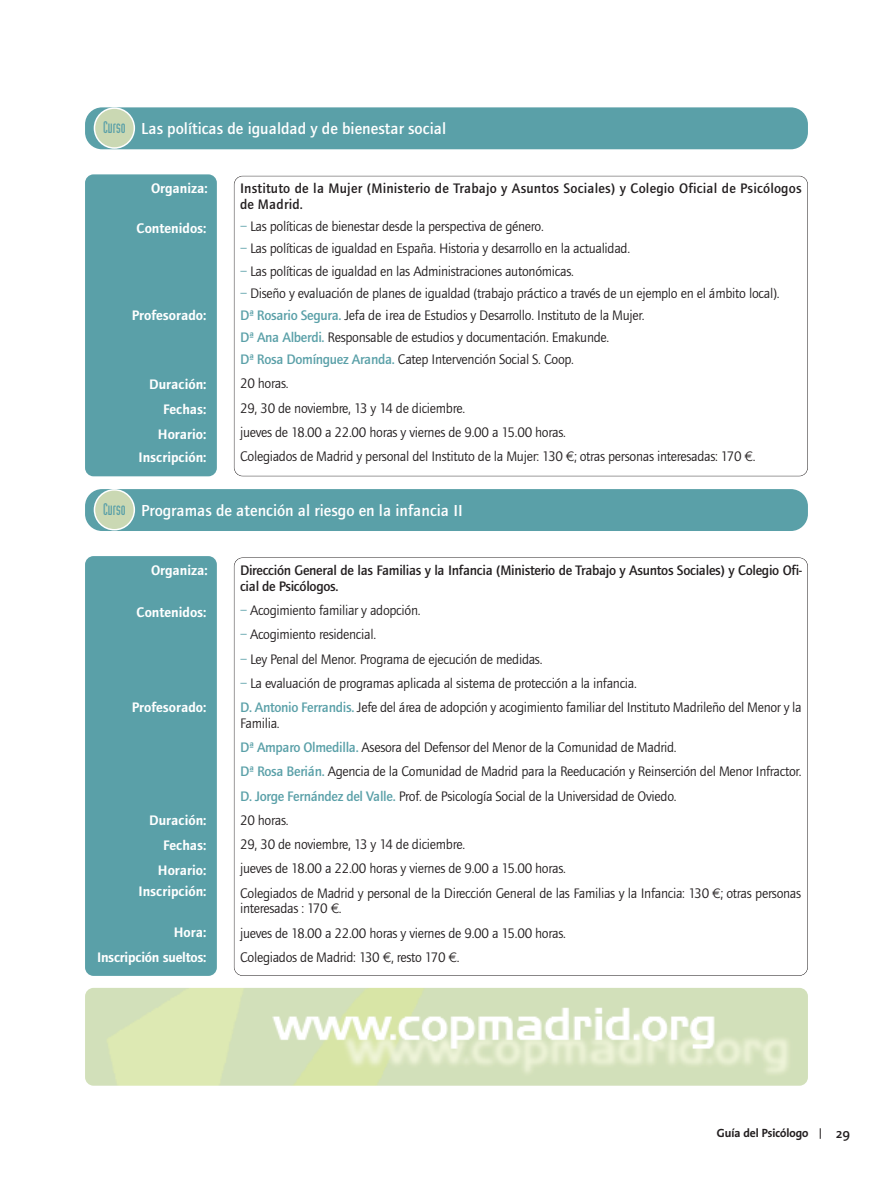
<style>
.page{position:relative;width:893px;height:1191px;background:#fff}
.page>*{position:absolute;margin:0;border:0;box-sizing:border-box;transform-origin:0 0}
.t1{font:500 16.5px "Foundry Journal";color:#fff}
.t2{font:14.25px/24.3px "Foundry Journal";letter-spacing:-.02em;color:#231f20}
.t3{font:600 14.25px/25px "Foundry Journal";color:#fff;text-align:right}
.t4{font:500 14.25px/15.8px "Foundry Journal";letter-spacing:-.02em;color:#231f20}
.t5{font:500 14.25px/15.8px "Foundry Journal";letter-spacing:.01em;color:#231f20}
.t6{font:600 13.5px "Thesis Sans";color:#231f20}
.t7{font:700 12px "Thesis Sans";color:#231f20}
.s1{font-family:"Industria Solid A";font-weight:400;color:#5aa0a8}
.s2{color:#5aa0a8}
.s3{font-weight:500;color:#5aa0a8}
.s4{font-family:"Euro Sans ITC"}
</style>
<div class="page">
<div style="left:85px;top:174px;width:132px;height:302px;background:#5aa0a8;border-radius:9px"></div>
<div style="left:85px;top:107px;width:723px;height:42px;background:#5aa0a8;border-radius:17px"></div>
<svg style="left:94px;top:107px;width:41px;height:42px"></svg>
<div style="left:85px;top:556px;width:132px;height:420px;background:#5aa0a8;border-radius:9px"></div>
<div style="left:85px;top:489px;width:723px;height:42px;background:#5aa0a8;border-radius:17px"></div>
<svg style="left:94px;top:489px;width:41px;height:41px"></svg>
<img style="left:86px;top:988px;width:722px;height:97px;border-radius:9px">
<p class="t1" style="left:103px;top:122px;width:344px"><span class="s1">Curso</span> Las políticas de igualdad y de bienestar social</p>
<p class="t3" style="left:151px;top:177px;width:58px">Organiza:</p>
<p class="t3" style="left:137px;top:217px;width:71px">Contenidos:</p>
<p class="t3" style="left:132px;top:304px;width:76px">Profesorado:</p>
<p class="t3" style="left:149px;top:372px;width:59px">Duración:<br>Fechas:<br>Horario:</p>
<p class="t3" style="left:139px;top:445px;width:69px">Inscripción:</p>
<p class="t5" style="left:240px;top:182px;width:563px">Instituto de la Mujer (Ministerio de Trabajo y Asuntos Sociales) y Colegio Oficial de Psicólogos de Madrid.</p>
<p class="t2" style="left:240px;top:214px;width:305px"><span class="s2">–</span> Las políticas de bienestar desde la perspectiva de género.</p>
<p class="t2" style="left:240px;top:236px;width:392px"><span class="s2">–</span> Las políticas de igualdad en España. Historia y desarrollo en la actualidad.</p>
<p class="t2" style="left:240px;top:258px;width:335px"><span class="s2">–</span> Las políticas de igualdad en las Administraciones autonómicas.</p>
<p class="t2" style="left:240px;top:282px;width:541px;line-height:22.2px"><span class="s2">–</span> Diseño y evaluación de planes de igualdad (trabajo práctico a través de un ejemplo en el ámbito local).<br><span class="s3">Dª Rosario Segura.</span> Jefa de ¡rea de Estudios y Desarrollo. Instituto de la Mujer.<br><span class="s3">Dª Ana Alberdi.</span> Responsable de estudios y documentación. Emakunde.<br><span class="s3">Dª Rosa Domínguez Aranda.</span> Catep Intervención Social S. Coop.</p>
<p class="t2" style="left:240px;top:371px;width:517px">20 horas.<br>29, 30 de noviembre, 13 y 14 de diciembre.<br>jueves de 18.00 a 22.00 horas y viernes de 9.00 a 15.00 horas.<br>Colegiados de Madrid y personal del Instituto de la Mujer: 130 <span class="s4">¤</span>; otras personas interesadas: 170 <span class="s4">¤</span>.</p>
<p class="t1" style="left:103px;top:504px;width:361px"><span class="s1">Curso</span> Programas de atención al riesgo en la infancia II</p>
<p class="t3" style="left:151px;top:559px;width:58px">Organiza:</p>
<p class="t3" style="left:137px;top:601px;width:71px">Contenidos:</p>
<p class="t3" style="left:132px;top:696px;width:76px">Profesorado:</p>
<p class="t3" style="left:149px;top:809px;width:59px">Duración:<br>Fechas:<br>Horario:</p>
<p class="t3" style="left:139px;top:879px;width:69px">Inscripción:</p>
<p class="t3" style="left:97px;top:921px;width:111px">Hora:<br>Inscripción sueltos:</p>
<p class="t4" style="left:240px;top:563px;width:563px">Dirección General de las Familias y la Infancia (Ministerio de Trabajo y Asuntos Sociales) y Colegio Ofi&shy;cial de Psicólogos.</p>
<p class="t2" style="left:240px;top:598px;width:182px"><span class="s2">–</span> Acogimiento familiar y adopción.</p>
<p class="t2" style="left:240px;top:622px;width:138px"><span class="s2">–</span> Acogimiento residencial.</p>
<p class="t2" style="left:240px;top:646px;width:304px"><span class="s2">–</span> Ley Penal del Menor. Programa de ejecución de medidas.</p>
<p class="t2" style="left:240px;top:671px;width:563px"><span class="s2">–</span> La evaluación de programas aplicada al sistema de protección a la infancia.<br><span class="s3">D. Antonio Ferrandis.</span> Jefe del área de adopción y acogimiento familiar del Instituto Madrileño del Menor y la</p>
<p class="t2" style="left:240px;top:711px;width:563px">Familia.<br><span class="s3">Dª Amparo Olmedilla.</span> Asesora del Defensor del Menor de la Comunidad de Madrid.<br><span class="s3">Dª Rosa Berián.</span> Agencia de la Comunidad de Madrid para la Reeducación y Reinserción del Menor Infractor.<br><span class="s3">D. Jorge Fernández del Valle.</span> Prof. de Psicología Social de la Universidad de Oviedo.<br>20 horas.<br>29, 30 de noviembre, 13 y 14 de diciembre.<br>jueves de 18.00 a 22.00 horas y viernes de 9.00 a 15.00 horas.<br>Colegiados de Madrid y personal de la Dirección General de las Familias y la Infancia: 130 <span class="s4">¤</span>; otras personas</p>
<p class="t2" style="left:240px;top:896px;width:327px">interesadas : 170 <span class="s4">¤</span>.<br>jueves de 18.00 a 22.00 horas y viernes de 9.00 a 15.00 horas.<br>Colegiados de Madrid: 130 <span class="s4">¤</span>, resto 170 <span class="s4">¤</span>.</p>
<p class="t7" style="left:717px;top:1128px;width:93px">Guía del Psicólogo</p>
<p class="t6" style="left:836px;top:1128px;width:15px">29</p>
</div>
